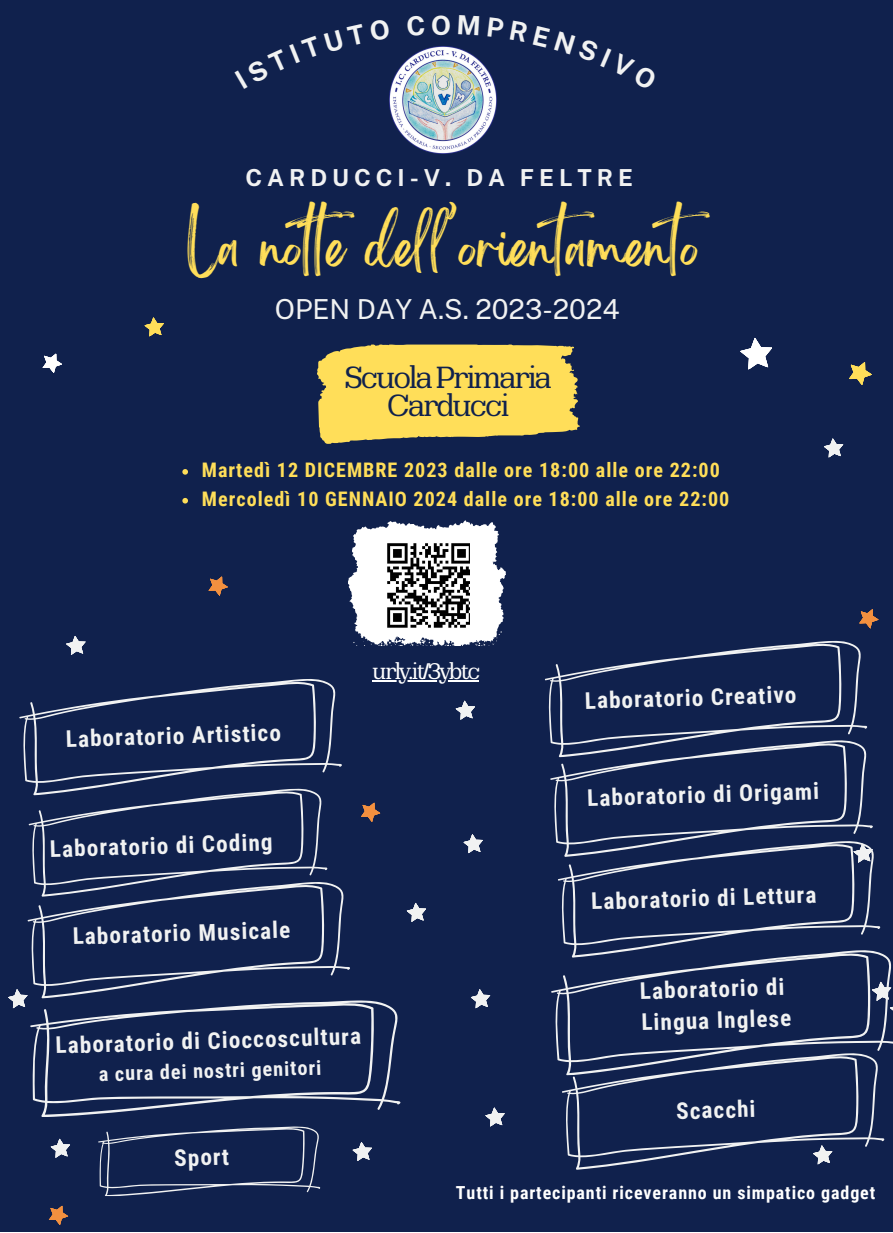
<style>
.page{position:relative;width:893px;height:1233px;background:#fff}
.page>*{position:absolute;margin:0;border:0;box-sizing:border-box;transform-origin:0 0}
.t1{font:49.05px "Brightwall";color:#ffde59}
.t2{font:30.45px "Santiphap";letter-spacing:-.11em;color:#10214d}
.t3{font:27.6px "Public Sans";color:#f1f2f2}
.t4{font:700 23.4px "Public Sans";letter-spacing:.21em;color:#f1f2f2}
.t5{font:700 23.1px "Roboto Condensed";color:#f1f2f2}
.t6{font:22.5px "Santiphap";letter-spacing:-.11em;color:#fff}
.t7{font:700 20.1px "Roboto Condensed";letter-spacing:.05em;color:#ffde59}
.t8{font:700 20.1px "Roboto Condensed";color:#f1f2f2}
.t9{font:700 18px "Roboto Condensed";letter-spacing:.05em;color:#fff}
</style>
<div class="page">
<div style="left:0;top:0;width:892px;height:1232px;background:#10214d"></div>
<svg style="left:42px;top:353px;width:20px;height:20px"></svg>
<svg style="left:849px;top:362px;width:23px;height:23px"></svg>
<svg style="left:859px;top:609px;width:20px;height:20px"></svg>
<svg style="left:144px;top:317px;width:20px;height:20px"></svg>
<svg style="left:66px;top:636px;width:20px;height:19px"></svg>
<svg style="left:824px;top:438px;width:20px;height:20px"></svg>
<svg style="left:740px;top:338px;width:32px;height:32px"></svg>
<img style="left:389px;top:46px;width:107px;height:107px">
<svg style="left:182px;top:469px;width:6px;height:6px"></svg>
<svg style="left:182px;top:498px;width:6px;height:6px"></svg>
<svg style="left:30px;top:1000px;width:371px;height:117px"></svg>
<svg style="left:352px;top:1142px;width:20px;height:19px"></svg>
<svg style="left:317px;top:345px;width:262px;height:99px;background:#e4c957"></svg>
<svg style="left:349px;top:520px;width:157px;height:125px"></svg>
<img style="left:383px;top:539px;width:86px;height:91px">
<hr style="left:372px;top:680px;width:106px;height:1px;background:#fff">
<svg style="left:98px;top:1126px;width:223px;height:71px"></svg>
<svg style="left:48px;top:1205px;width:21px;height:20px"></svg>
<svg style="left:8px;top:679px;width:343px;height:330px"></svg>
<svg style="left:406px;top:902px;width:20px;height:20px"></svg>
<svg style="left:50px;top:1138px;width:20px;height:20px"></svg>
<svg style="left:208px;top:576px;width:20px;height:20px"></svg>
<svg style="left:463px;top:834px;width:20px;height:20px"></svg>
<svg style="left:485px;top:1107px;width:20px;height:20px"></svg>
<svg style="left:361px;top:802px;width:20px;height:20px"></svg>
<svg style="left:455px;top:700px;width:20px;height:20px"></svg>
<svg style="left:471px;top:989px;width:20px;height:20px"></svg>
<svg style="left:544px;top:640px;width:348px;height:530px"></svg>
<p class="t4" style="left:245px;top:164px;width:389px">CARDUCCI-V. DA FELTRE</p>
<p class="t1" style="left:187px;top:229px;width:541px">La note dell’orientamento</p>
<p class="t3" style="left:275px;top:293px;width:346px">OPEN DAY A.S. 2023-2024</p>
<p class="t2" style="left:344px;top:364px;width:210px">ScuolaPrimaria</p>
<p class="t2" style="left:386px;top:392px;width:125px">Carducci</p>
<p class="t7" style="left:202px;top:458px;width:519px">Martedì 12 DICEMBRE 2023 dalle ore 18:00 alle ore 22:00</p>
<p class="t7" style="left:202px;top:487px;width:529px">Mercoledì 10 GENNAIO 2024 dalle ore 18:00 alle ore 22:00</p>
<p class="t5" style="left:65px;top:726px;width:216px;rotate:-2deg">Laboratorio Artistico</p>
<p class="t6" style="left:372px;top:661px;width:111px">urly.it/3ybtc</p>
<p class="t5" style="left:584px;top:688px;width:213px;rotate:-2deg">Laboratorio Creativo</p>
<p class="t5" style="left:50px;top:836px;width:224px;rotate:-2deg">Laboratorio di Coding</p>
<p class="t5" style="left:72px;top:923px;width:219px;rotate:-2deg">Laboratorio Musicale</p>
<p class="t5" style="left:55px;top:1033px;width:307px;rotate:-2deg">Laboratorio di Cioccoscultura</p>
<p class="t8" style="left:98px;top:1063px;width:224px;rotate:-2deg">a cura dei nostri genitori</p>
<p class="t5" style="left:174px;top:1145px;width:56px;rotate:-2deg">Sport</p>
<p class="t5" style="left:586px;top:785px;width:233px;rotate:-2deg">Laboratorio di Origami</p>
<p class="t5" style="left:590px;top:888px;width:226px;rotate:-2deg">Laboratorio di Lettura</p>
<p class="t5" style="left:639px;top:978px;width:146px;rotate:-2deg">Laboratorio di</p>
<p class="t5" style="left:641px;top:1009px;width:151px;rotate:-2deg">Lingua Inglese</p>
<p class="t5" style="left:675px;top:1098px;width:81px;rotate:-2deg">Scacchi</p>
<p class="t9" style="left:456px;top:1183px;width:421px">Tutti i partecipanti riceveranno un simpatico gadget</p>
</div>
